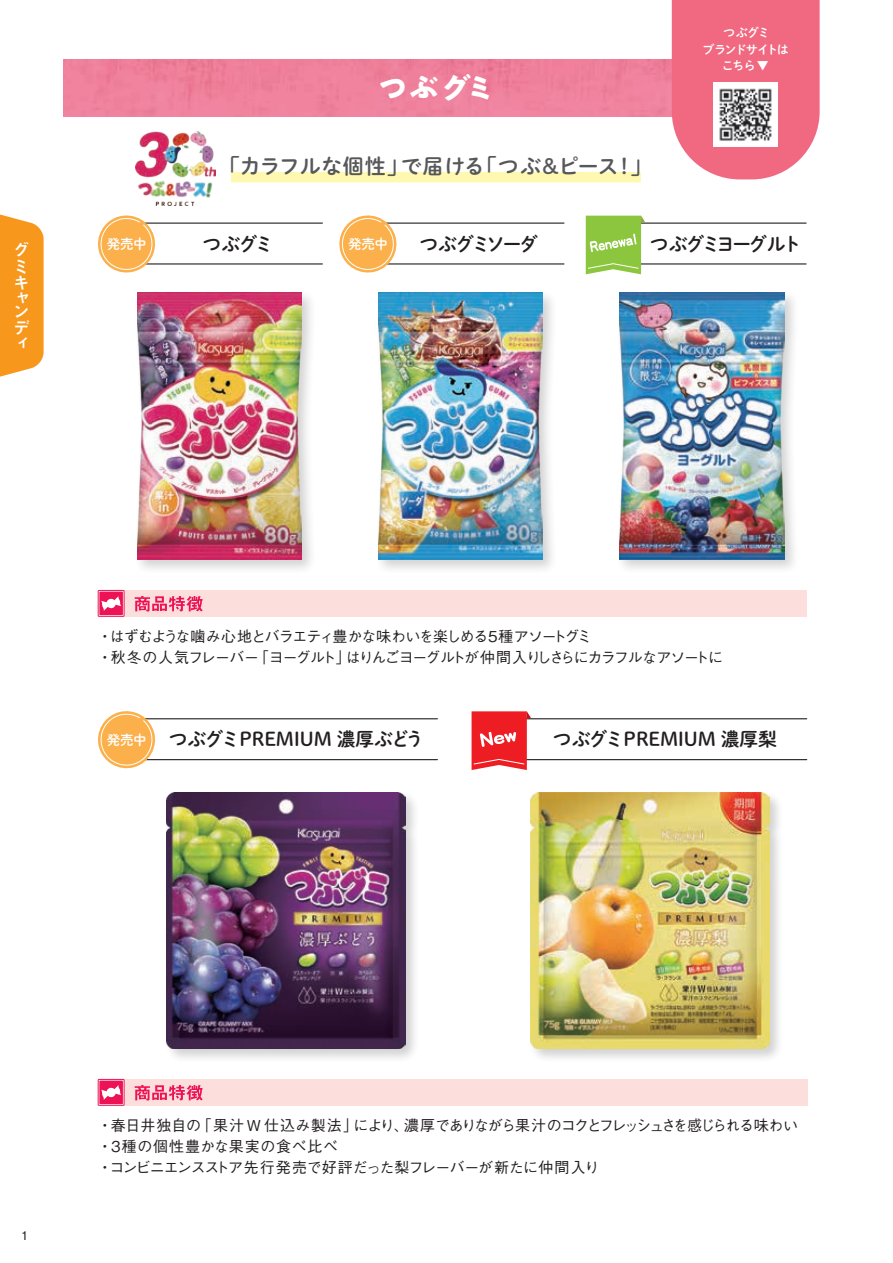
<style>
.page{position:relative;width:893px;height:1263px;background:#fff}
.page>*{position:absolute;margin:0;border:0;box-sizing:border-box;transform-origin:0 0}
.t1{font:700 30px "PA1 Gothic Std";color:#fff}
.t2{font:21px "Shuei M Go Std B";letter-spacing:.005em;color:#57585a}
.t3{font:18.75px "Shuei M Go Std B";letter-spacing:-.015em;color:#231f20}
.t4{font:18.75px "Shuei M Go Std B";letter-spacing:-.135em;color:#231f20}
.t5{font:18.75px "Shuei M Go Std B";letter-spacing:-.12em;color:#231f20}
.t6{font:16.5px/16.5px "Midashi Go Pro MB31";color:#fff}
.t7{font:500 15px "Gothic BBB Pro";letter-spacing:-.06em;color:#231f20}
.t8{font:500 15px "Gothic BBB Pro";letter-spacing:-.04em;color:#231f20}
.t9{font:500 15px "Gothic BBB Pro";letter-spacing:-.105em;color:#231f20}
.t10{font:500 15px "Gothic BBB Pro";letter-spacing:-.085em;color:#231f20}
.t11{font:500 15px "Gothic BBB Pro";letter-spacing:.04em;color:#231f20}
.t12{font:500 15px "Gothic BBB Pro";letter-spacing:-.03em;color:#231f20}
.t13{font:500 15px "Gothic BBB Pro";letter-spacing:.07em;color:#231f20}
.t14{font:13.5px "Shuei M Go Std B";letter-spacing:-.02em;color:#fff}
.t15{font:12px/16.5px "Shuei M Go Std B";letter-spacing:-.085em;color:#fff;text-align:center}
.t16{font:500 12px "Gothic BBB Pro";color:#231f20}
</style>
<div class="page">
<div style="left:64px;top:60px;width:608px;height:56px;background:#f0829d"></div>
<div style="left:231px;top:172px;width:410px;height:10px;background:#fff8b0"></div>
<div style="left:120px;top:1079px;width:687px;height:26px;background:#fcdfdc"></div>
<div style="left:98px;top:1079px;width:26px;height:26px;border:1px solid #ed1255"></div>
<div style="left:99px;top:1080px;width:24px;height:24px;background:#ed1255"></div>
<svg style="left:101px;top:1085px;width:20px;height:15px"></svg>
<svg style="left:135px;top:1085px;width:68px;height:15px"></svg>
<div style="left:120px;top:590px;width:687px;height:26px;background:#fcdfdc"></div>
<div style="left:98px;top:590px;width:26px;height:26px;border:1px solid #ed1255"></div>
<div style="left:99px;top:592px;width:24px;height:23px;background:#ed1255"></div>
<svg style="left:101px;top:596px;width:20px;height:15px"></svg>
<svg style="left:135px;top:596px;width:68px;height:15px"></svg>
<div style="left:134px;top:289px;width:183px;height:285px;background:#231f20;opacity:.2"></div>
<img style="left:137px;top:293px;width:165px;height:266px">
<div style="left:375px;top:289px;width:183px;height:285px;background:#231f20;opacity:.2"></div>
<img style="left:378px;top:293px;width:165px;height:266px">
<div style="left:616px;top:289px;width:183px;height:285px;background:#231f20;opacity:.2"></div>
<img style="left:619px;top:293px;width:165px;height:266px">
<hr style="left:111px;top:223px;width:211px;height:1px;background:#231f20">
<hr style="left:111px;top:263px;width:211px;height:1px;background:#231f20">
<hr style="left:353px;top:223px;width:211px;height:1px;background:#231f20">
<hr style="left:353px;top:263px;width:211px;height:1px;background:#231f20">
<hr style="left:595px;top:223px;width:211px;height:1px;background:#231f20">
<hr style="left:595px;top:263px;width:211px;height:1px;background:#231f20">
<svg style="left:339px;top:215px;width:60px;height:58px"></svg>
<svg style="left:98px;top:215px;width:60px;height:58px"></svg>
<hr style="left:481px;top:718px;width:326px;height:1px;background:#231f20">
<hr style="left:481px;top:759px;width:326px;height:1px;background:#231f20">
<hr style="left:111px;top:718px;width:326px;height:1px;background:#231f20">
<hr style="left:111px;top:759px;width:326px;height:1px;background:#231f20">
<svg style="left:98px;top:711px;width:60px;height:58px"></svg>
<svg style="left:672px;top:0;width:148px;height:179px;background:#f2768c"></svg>
<img style="left:714px;top:82px;width:64px;height:64px">
<img style="left:135px;top:132px;width:80px;height:73px">
<svg style="left:0;top:214px;width:44px;height:163px;background:#f7a132"></svg>
<div style="left:164px;top:790px;width:256px;height:273px;background:#231f20;opacity:.2"></div>
<img style="left:167px;top:793px;width:238px;height:256px">
<div style="left:528px;top:790px;width:256px;height:273px;background:#231f20;opacity:.2"></div>
<img style="left:531px;top:793px;width:238px;height:256px">
<svg style="left:586px;top:216px;width:59px;height:58px;background:#9fcf60"></svg>
<svg style="left:472px;top:711px;width:59px;height:59px;background:#f0484c"></svg>
<p class="t6" style="left:13px;top:240px;width:17px">グミキ</p>
<p class="t6" style="left:13px;top:289px;width:17px;line-height:14px">ャン</p>
<p class="t6" style="left:13px;top:318px;width:18px;line-height:15px">ディ</p>
<p class="t14" style="left:107px;top:234px;width:42px">発売中</p>
<h1 class="t1" style="left:378px;top:69px;width:118px">つぶグミ</h1>
<h2 class="t2" style="left:219px;top:151px;width:190px">「カラフルな個性」</h2>
<h2 class="t2" style="left:476px;top:151px;width:144px">「つぶ＆ピース</h2>
<h2 class="t2" style="left:401px;top:151px;width:85px">で届ける</h2>
<h2 class="t2" style="left:614px;top:151px;width:22px">!</h2>
<h2 class="t2" style="left:630px;top:151px;width:22px">「</h2>
<p class="t15" style="left:702px;top:24px;width:88px">つぶグミ<br>ブランドサイトはこちら ▼</p>
<p class="t3" style="left:203px;top:230px;width:73px">つぶグミ</p>
<p class="t14" style="left:348px;top:234px;width:42px">発売中</p>
<p class="t5" style="left:419px;top:230px;width:120px">つぶグミソーダ</p>
<p class="t4" style="left:650px;top:230px;width:153px">つぶグミヨーグルト</p>
<p class="t7" style="left:110px;top:625px;width:484px">はずむような噛み心地とバラエティ豊かな味わいを楽しめる5種アソートグミ</p>
<p class="t7" style="left:98px;top:625px;width:16px">・</p>
<p class="t10" style="left:346px;top:646px;width:379px">はりんごヨーグルトが仲間入りしさらにカラフルなアソートに</p>
<p class="t12" style="left:98px;top:646px;width:163px">・秋冬の人気フレーバー</p>
<p class="t7" style="left:254px;top:646px;width:98px">「ヨーグルト」</p>
<p class="t14" style="left:107px;top:730px;width:42px">発売中</p>
<p class="t3" style="left:169px;top:725px;width:257px">つぶグミPREMIUM 濃厚ぶどう</p>
<p class="t3" style="left:553px;top:725px;width:226px">つぶグミPREMIUM 濃厚梨</p>
<p class="t16" style="left:21px;top:1226px;width:9px">1</p>
<p class="t13" style="left:197px;top:1114px;width:163px">「果汁W 仕込み製法」</p>
<p class="t7" style="left:98px;top:1114px;width:105px">・春日井独自の</p>
<p class="t11" style="left:98px;top:1135px;width:242px">・3種の個性豊かな果実の食べ比べ</p>
<p class="t8" style="left:109px;top:1156px;width:492px">コンビニエンスストア先行発売で好評だった梨フレーバーが新たに仲間入り</p>
<p class="t9" style="left:404px;top:1114px;width:395px">濃厚でありながら果汁のコクとフレッシュさを感じられる味わい</p>
<p class="t7" style="left:354px;top:1114px;width:57px">により、</p>
<p class="t7" style="left:98px;top:1156px;width:16px">・</p>
</div>
